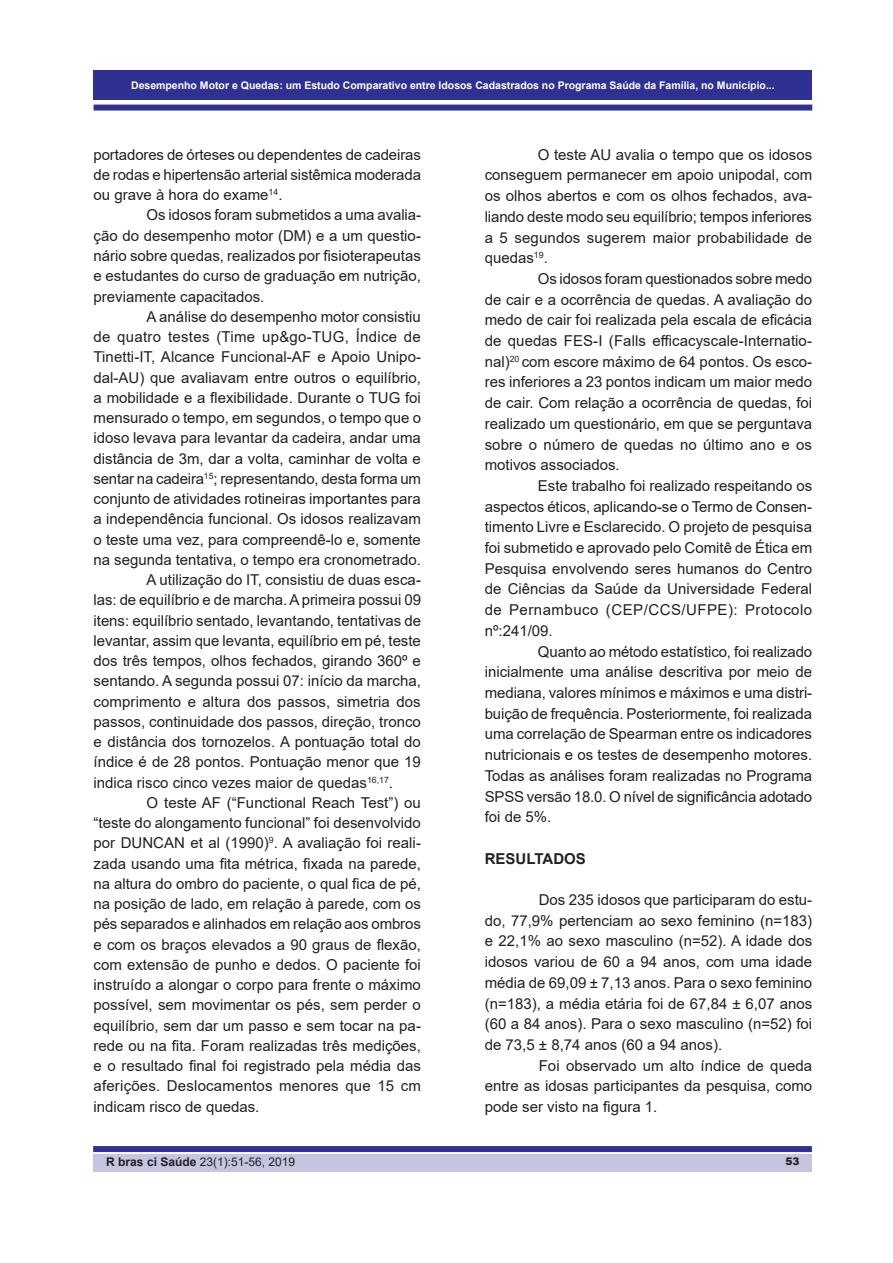
<style>
.page{position:relative;width:893px;height:1263px;background:#fff}
.page>*{position:absolute;margin:0;border:0;box-sizing:border-box;transform-origin:0 0}
.t1{font:15px/20.2px "Arial";color:#231f20;text-align:justify}
.t2{font:700 15px "Arial";color:#231f20}
.t3{font:12px "Arial";color:#231f20}
.No_Spacing{font:700 10.5px "Arial";color:#fff}
.t4{font:900 10.5px "Arial";color:#231f20}
.s1{font-weight:700}
</style>
<div class="page">
<div style="left:94px;top:1154px;width:718px;height:17px;background:#c6c4e1"></div>
<div style="left:94px;top:70px;width:718px;height:29px;background:#2e3092"></div>
<div style="left:94px;top:105px;width:718px;height:6px;background:#2e3092"></div>
<div style="left:93px;top:1146px;width:719px;height:6px;background:#2e3092"></div>
<p class="No_Spacing" style="left:131px;top:77px;width:645px">Desempenho Motor e Quedas: um Estudo Comparativo entre Idosos Cadastrados no Programa Saúde da Família, no Município...</p>
<p class="t1" style="left:94px;top:144px;width:329px">portadores de órteses ou dependentes de cadeiras de rodas e hipertensão arterial sistêmica moderada ou grave à hora do exame<sup>14</sup>.</p>
<p class="t1" style="left:94px;top:205px;width:329px;text-indent:53px">Os idosos foram submetidos a uma avalia&shy;ção do desempenho motor (DM) e a um questio&shy;nário sobre quedas, realizados por fisioterapeutas e estudantes do curso de graduação em nutrição, previamente capacitados.</p>
<p class="t1" style="left:94px;top:306px;width:329px;text-indent:53px">A análise do desempenho motor consistiu de quatro testes (Time up&amp;go-TUG, Índice de Tinetti-IT, Alcance Funcional-AF e Apoio Unipo&shy;dal-AU) que avaliavam entre outros o equilíbrio, a mobilidade e a flexibilidade. Durante o TUG foi mensurado o tempo, em segundos, o tempo que o idoso levava para levantar da cadeira, andar uma distância de 3m, dar a volta, caminhar de volta e sentar na cadeira<sup>15</sup>; representando, desta forma um conjunto de atividades rotineiras importantes para a independência funcional. Os idosos realizavam o teste uma vez, para compreendê-lo e, somente na segunda tentativa, o tempo era cronometrado.</p>
<p class="t1" style="left:94px;top:569px;width:329px;text-indent:53px">A utilização do IT, consistiu de duas esca&shy;las: de equilíbrio e de marcha. A primeira possui 09 itens: equilíbrio sentado, levantando, tentativas de levantar, assim que levanta, equilíbrio em pé, teste dos três tempos, olhos fechados, girando 360º e sentando. A segunda possui 07: início da marcha, comprimento e altura dos passos, simetria dos passos, continuidade dos passos, direção, tronco e distância dos tornozelos. A pontuação total do índice é de 28 pontos. Pontuação menor que 19 indica risco cinco vezes maior de quedas<sup>16,17</sup>.</p>
<p class="t1" style="left:94px;top:792px;width:329px;text-indent:53px">O teste AF (“Functional Reach Test”) ou “teste do alongamento funcional” foi desenvolvido por DUNCAN et al (1990)<sup>9</sup>. A avaliação foi reali&shy;zada usando uma fita métrica, fixada na parede, na altura do ombro do paciente, o qual fica de pé, na posição de lado, em relação à parede, com os pés separados e alinhados em relação aos ombros e com os braços elevados a 90 graus de flexão, com extensão de punho e dedos. O paciente foi instruído a alongar o corpo para frente o máximo possível, sem movimentar os pés, sem perder o equilíbrio, sem dar um passo e sem tocar na pa&shy;rede ou na fita. Foram realizadas três medições, e o resultado final foi registrado pela média das aferições. Deslocamentos menores que 15 cm indicam risco de quedas.</p>
<p class="t1" style="left:485px;top:144px;width:329px;line-height:20.7px;text-indent:53px">O teste AU avalia o tempo que os idosos conseguem permanecer em apoio unipodal, com os olhos abertos e com os olhos fechados, ava&shy;liando deste modo seu equilíbrio; tempos inferiores a 5 segundos sugerem maior probabilidade de quedas<sup>19</sup>.</p>
<p class="t1" style="left:485px;top:268px;width:329px;line-height:20.7px;text-indent:53px">Os idosos foram questionados sobre medo de cair e a ocorrência de quedas. A avaliação do medo de cair foi realizada pela escala de eficácia de quedas FES-I (Falls efficacyscale-Internatio&shy;nal)<sup>20</sup> com escore máximo de 64 pontos. Os esco&shy;res inferiores a 23 pontos indicam um maior medo de cair. Com relação a ocorrência de quedas, foi realizado um questionário, em que se perguntava sobre o número de quedas no último ano e os motivos associados.</p>
<p class="t1" style="left:485px;top:475px;width:329px;line-height:20.7px;text-indent:53px">Este trabalho foi realizado respeitando os aspectos éticos, aplicando-se o Termo de Consen&shy;timento Livre e Esclarecido. O projeto de pesquisa foi submetido e aprovado pelo Comitê de Ética em Pesquisa envolvendo seres humanos do Centro de Ciências da Saúde da Universidade Federal de Pernambuco (CEP/CCS/UFPE): Protocolo nº:241/09.</p>
<p class="t1" style="left:485px;top:641px;width:329px;line-height:20.7px;text-indent:53px">Quanto ao método estatístico, foi realizado inicialmente uma análise descritiva por meio de mediana, valores mínimos e máximos e uma distri&shy;buição de frequência. Posteriormente, foi realizada uma correlação de Spearman entre os indicadores nutricionais e os testes de desempenho motores.<br>Todas as análises foram realizadas no Programa SPSS versão 18.0. O nível de significância adotado foi de 5%.</p>
<p class="t2" style="left:485px;top:848px;width:103px">RESULTADOS</p>
<p class="t1" style="left:485px;top:889px;width:329px;line-height:20.7px;text-indent:54px">Dos 235 idosos que participaram do estu&shy;do, 77,9% pertenciam ao sexo feminino (n=183) e 22,1% ao sexo masculino (n=52). A idade dos idosos variou de 60 a 94 anos, com uma idade média de 69,09 ± 7,13 anos. Para o sexo feminino (n=183), a média etária foi de 67,84 ± 6,07 anos (60 a 84 anos). Para o sexo masculino (n=52) foi de 73,5 ± 8,74 anos (60 a 94 anos).</p>
<p class="t1" style="left:485px;top:1055px;width:329px;line-height:20.7px;text-indent:54px">Foi observado um alto índice de queda entre as idosas participantes da pesquisa, como pode ser visto na figura 1.</p>
<p class="t3" style="left:106px;top:1153px;width:190px"><span class="s1">R bras ci Saúde</span> 23(1):51-56, 2019</p>
<p class="t4" style="left:785px;top:1153px;width:16px">53</p>
</div>
